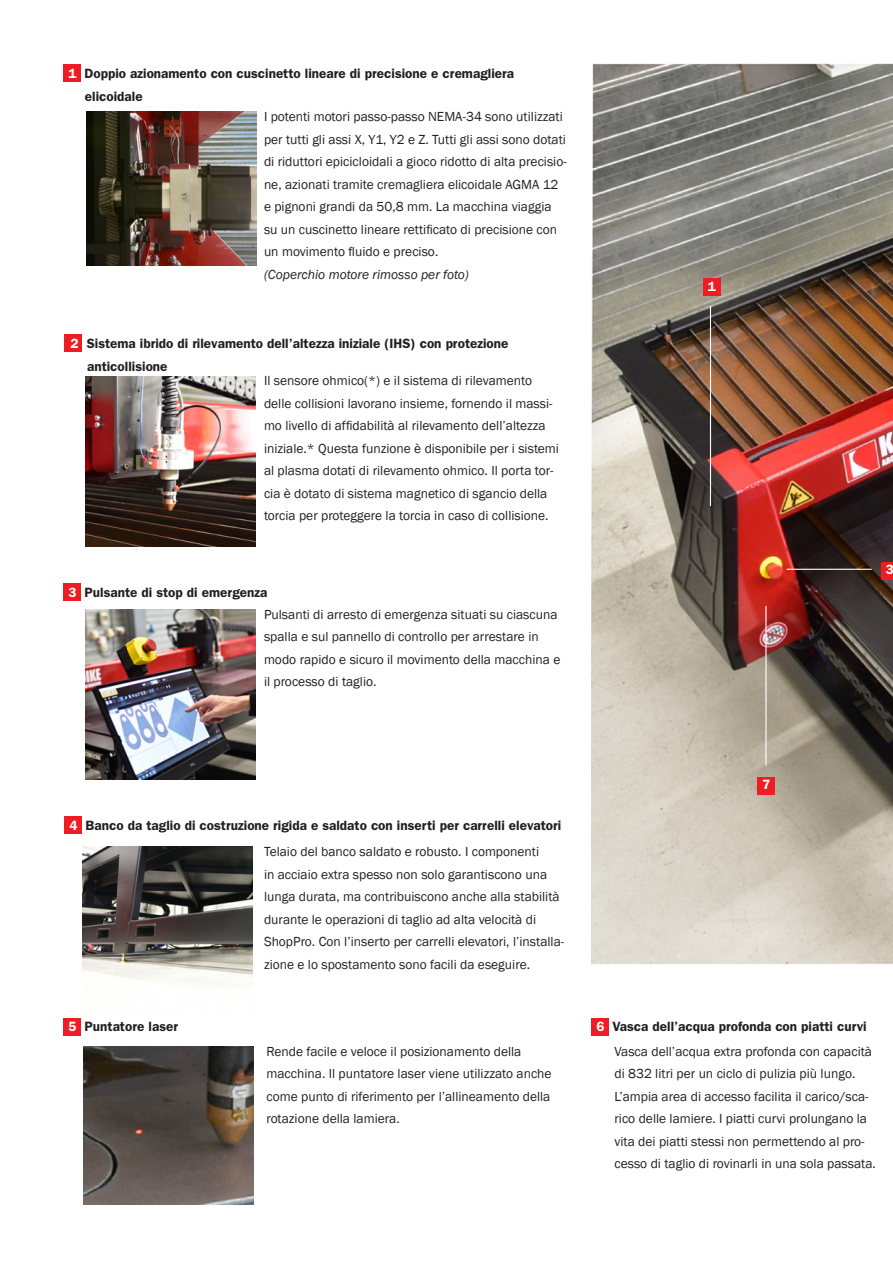
<style>
.page{position:relative;width:893px;height:1263px;background:#fff}
.page>*{position:absolute;margin:0;border:0;box-sizing:border-box;transform-origin:0 0}
.t1{font:13.5px/22.5px "Franklin Gothic";color:#231f20}
.t2{font:600 13.5px/22.5px "Franklin Gothic";color:#231f20}
.t3{font:600 13.5px "Franklin Gothic";color:#fff}
.s1{color:#fff}
.s2{font-style:italic}
</style>
<div class="page">
<div style="left:64px;top:65px;width:17px;height:17px;background:#ee1d23"></div>
<div style="left:64px;top:584px;width:17px;height:17px;background:#ee1d23"></div>
<div style="left:64px;top:335px;width:17px;height:17px;background:#ee1d23"></div>
<img style="left:85px;top:376px;width:170px;height:170px">
<img style="left:86px;top:112px;width:171px;height:154px">
<img style="left:85px;top:609px;width:170px;height:171px">
<div style="left:65px;top:816px;width:17px;height:17px;background:#ee1d23"></div>
<img style="left:82px;top:846px;width:170px;height:141px">
<div style="left:592px;top:1018px;width:17px;height:17px;background:#ee1d23"></div>
<div style="left:64px;top:1018px;width:17px;height:17px;background:#ee1d23"></div>
<img style="left:84px;top:1046px;width:170px;height:158px">
<img style="left:592px;top:64px;width:301px;height:900px">
<div style="left:758px;top:777px;width:17px;height:17px;background:#ee1d23"></div>
<div style="left:881px;top:562px;width:12px;height:17px;background:#ee1d23"></div>
<div style="left:703px;top:278px;width:17px;height:17px;background:#ee1d23"></div>
<hr style="left:710px;top:306px;width:1px;height:200px;background:#fff">
<hr style="left:765px;top:606px;width:1px;height:159px;background:#fff">
<hr style="left:787px;top:569px;width:85px;height:1px;background:#fff">
<p class="t2" style="left:85px;top:62px;width:431px;text-indent:-16px"><span class="s1">1</span> Doppio azionamento con cuscinetto lineare di precisione e cremagliera elicoidale</p>
<p class="t1" style="left:264px;top:106px;width:304px">I potenti motori passo-passo NEMA-34 sono utilizzati per tutti gli assi X, Y1, Y2 e Z. Tutti gli assi sono dotati di riduttori epicicloidali a gioco ridotto di alta precisio&shy;ne, azionati tramite cremagliera elicoidale AGMA 12 e pignoni grandi da 50,8 mm. La macchina viaggia su un cuscinetto lineare rettificato di precisione con un movimento fluido e preciso.<br><span class="s2">(Coperchio motore rimosso per foto)</span></p>
<p class="t2" style="left:87px;top:332px;width:423px;text-indent:-16px"><span class="s1">2</span> Sistema ibrido di rilevamento dell’altezza iniziale (IHS) con protezione anticollisione</p>
<p class="t1" style="left:264px;top:370px;width:296px">Il sensore ohmico(*) e il sistema di rilevamento delle collisioni lavorano insieme, fornendo il massi&shy;mo livello di affidabilità al rilevamento dell’altezza iniziale.* Questa funzione è disponibile per i sistemi al plasma dotati di rilevamento ohmico. Il porta tor&shy;cia è dotato di sistema magnetico di sgancio della torcia per proteggere la torcia in caso di collisione.</p>
<p class="t2" style="left:68px;top:581px;width:201px"><span class="s1">3</span> Pulsante di stop di emergenza</p>
<p class="t1" style="left:264px;top:603px;width:298px">Pulsanti di arresto di emergenza situati su ciascuna spalla e sul pannello di controllo per arrestare in modo rapido e sicuro il movimento della macchina e il processo di taglio.</p>
<p class="t3" style="left:708px;top:278px;width:10px">1</p>
<p class="t3" style="left:886px;top:562px;width:10px">3</p>
<p class="t2" style="left:69px;top:814px;width:493px"><span class="s1">4</span> Banco da taglio di costruzione rigida e saldato con inserti per carrelli elevatori</p>
<p class="t1" style="left:264px;top:840px;width:302px">Telaio del banco saldato e robusto. I componenti<br>in acciaio extra spesso non solo garantiscono una lunga durata, ma contribuiscono anche alla stabilità durante le operazioni di taglio ad alta velocità di ShopPro. Con l’inserto per carrelli elevatori, l’installa&shy;zione e lo spostamento sono facili da eseguire.</p>
<p class="t2" style="left:68px;top:1015px;width:111px"><span class="s1">5</span> Puntatore laser</p>
<p class="t1" style="left:266px;top:1040px;width:287px">Rende facile e veloce il posizionamento della macchina. Il puntatore laser viene utilizzato anche come punto di riferimento per l’allineamento della rotazione della lamiera.</p>
<p class="t3" style="left:762px;top:776px;width:10px">7</p>
<p class="t2" style="left:596px;top:1015px;width:272px"><span class="s1">6</span> Vasca dell’acqua profonda con piatti curvi</p>
<p class="t1" style="left:614px;top:1040px;width:263px">Vasca dell’acqua extra profonda con capacità di 832 litri per un ciclo di pulizia più lungo.<br>L’ampia area di accesso facilita il carico/sca&shy;rico delle lamiere. I piatti curvi prolungano la vita dei piatti stessi non permettendo al pro&shy;cesso di taglio di rovinarli in una sola passata.</p>
</div>
